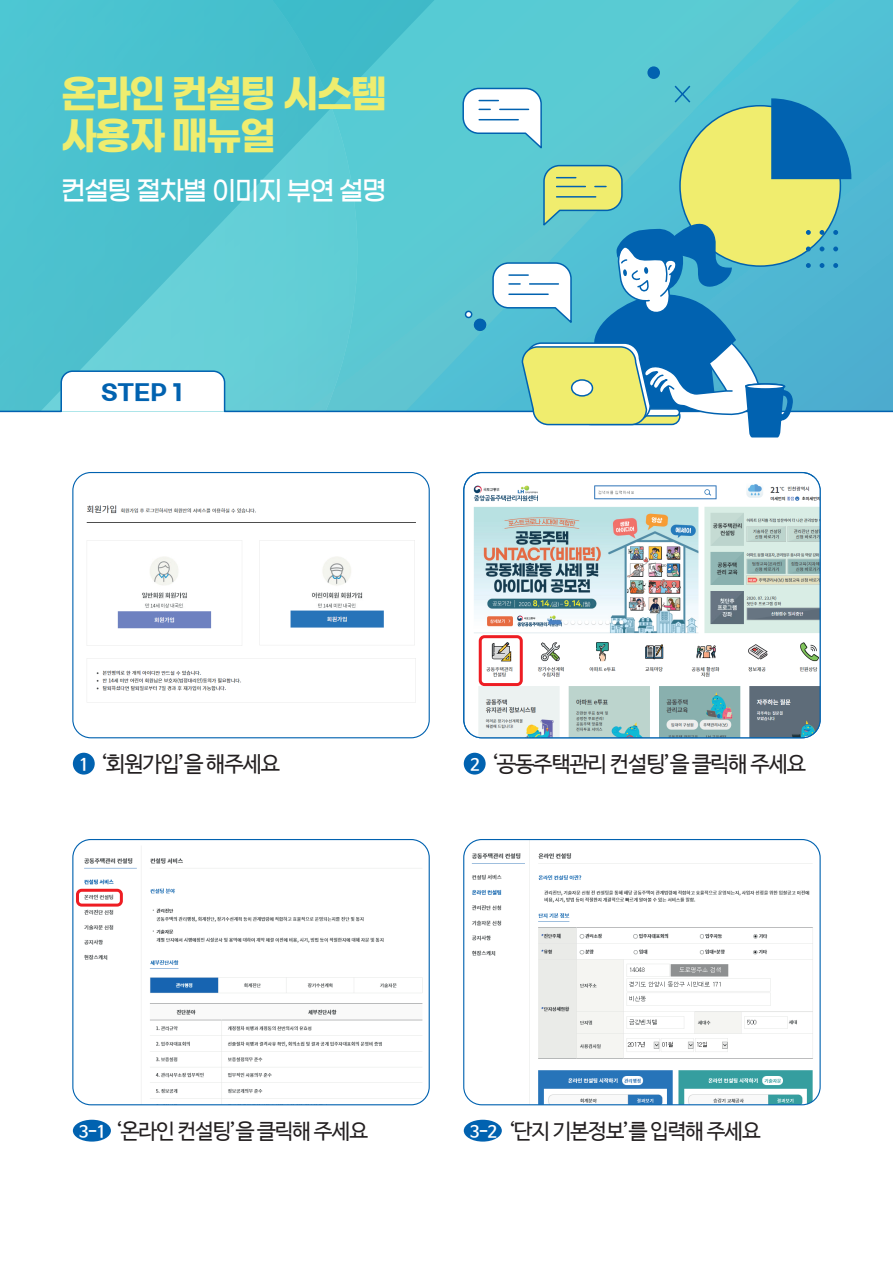
<style>
.page{position:relative;width:893px;height:1263px;background:#fff}
.page>*{position:absolute;margin:0;border:0;box-sizing:border-box;transform-origin:0 0}
.t1{font:39.3px/41.2px "Gmarket Sans TTF Bold";letter-spacing:-.05em;color:#efed6f;scale:.95 1}
.t2{font:26.7px "Gmarket Sans TTF Medium";letter-spacing:-.05em;color:#fff;scale:.95 1}
.t3{font:21.9px "Gmarket Sans TTF Bold";color:#0162b0}
.t4{font:21.6px "Nanum Barun Gothic";letter-spacing:-.05em;color:#231f20}
.t5{font:21px "Nanum Barun Gothic";letter-spacing:-.05em;color:#231f20}
.t6{font:700 16.5px "Nanum Barun Gothic";color:#fff}
.s1{font-weight:700;font-size:16.5px;color:#fff}
</style>
<div class="page">
<svg style="left:611px;top:0;width:256px;height:84px"></svg>
<svg style="left:0;top:0;width:611px;height:84px"></svg>
<img style="left:470px;top:839px;width:349px;height:266px">
<img style="left:470px;top:477px;width:350px;height:261px">
<img style="left:86px;top:505px;width:330px;height:198px">
<div style="left:648px;top:67px;width:11px;height:11px;background:#0162b0;border-radius:50%"></div>
<div style="left:647px;top:66px;width:13px;height:13px;border:2px solid #0162b0;border-radius:50%"></div>
<svg style="left:0;top:84px;width:893px;height:353px"></svg>
<div style="left:464px;top:1120px;width:38px;height:21px;background:#0162b0;border-radius:50%"></div>
<div style="left:73px;top:753px;width:22px;height:21px;background:#0162b0;border-radius:50%"></div>
<div style="left:464px;top:753px;width:22px;height:21px;background:#0162b0;border-radius:50%"></div>
<div style="left:73px;top:1120px;width:38px;height:21px;background:#0162b0;border-radius:50%"></div>
<div style="left:72px;top:472px;width:358px;height:266px;border:1px solid #0162b0;border-radius:18px"></div>
<div style="left:463px;top:472px;width:358px;height:266px;border:1px solid #0162b0;border-radius:18px"></div>
<div style="left:463px;top:839px;width:358px;height:266px;border:1px solid #0162b0;border-radius:18px"></div>
<div style="left:479px;top:635px;width:44px;height:51px;border:3px solid #ee1d23;border-radius:4px"></div>
<img style="left:81px;top:845px;width:348px;height:260px">
<div style="left:72px;top:839px;width:358px;height:266px;border:1px solid #0162b0;border-radius:18px"></div>
<div style="left:76px;top:889px;width:47px;height:17px;border:3px solid #ee1d23;border-radius:4px"></div>
<h1 class="t1" style="left:61px;top:76px;width:344px">온라인 컨설팅 시스템 사용자 매뉴얼</h1>
<p class="t2" style="left:61px;top:177px;width:344px">컨설팅 절차별 이미지 부연 설명</p>
<p class="t3" style="left:101px;top:380px;width:84px">STEP 1</p>
<p class="t4" style="left:79px;top:753px;width:202px"><span class="s1">1</span> ‘회원가입’을 해주세요</p>
<p class="t4" style="left:470px;top:753px;width:338px"><span class="s1">2</span> ‘공동주택관리 컨설팅’을 클릭해 주세요</p>
<p class="t5" style="left:79px;top:1121px;width:291px"><span class="s1">3-1</span> ‘온라인 컨설팅’을 클릭해 주세요</p>
<p class="t5" style="left:508px;top:1121px;width:254px">‘단지 기본정보’를 입력해 주세요</p>
<p class="t6" style="left:470px;top:1123px;width:29px">3-2</p>
</div>
